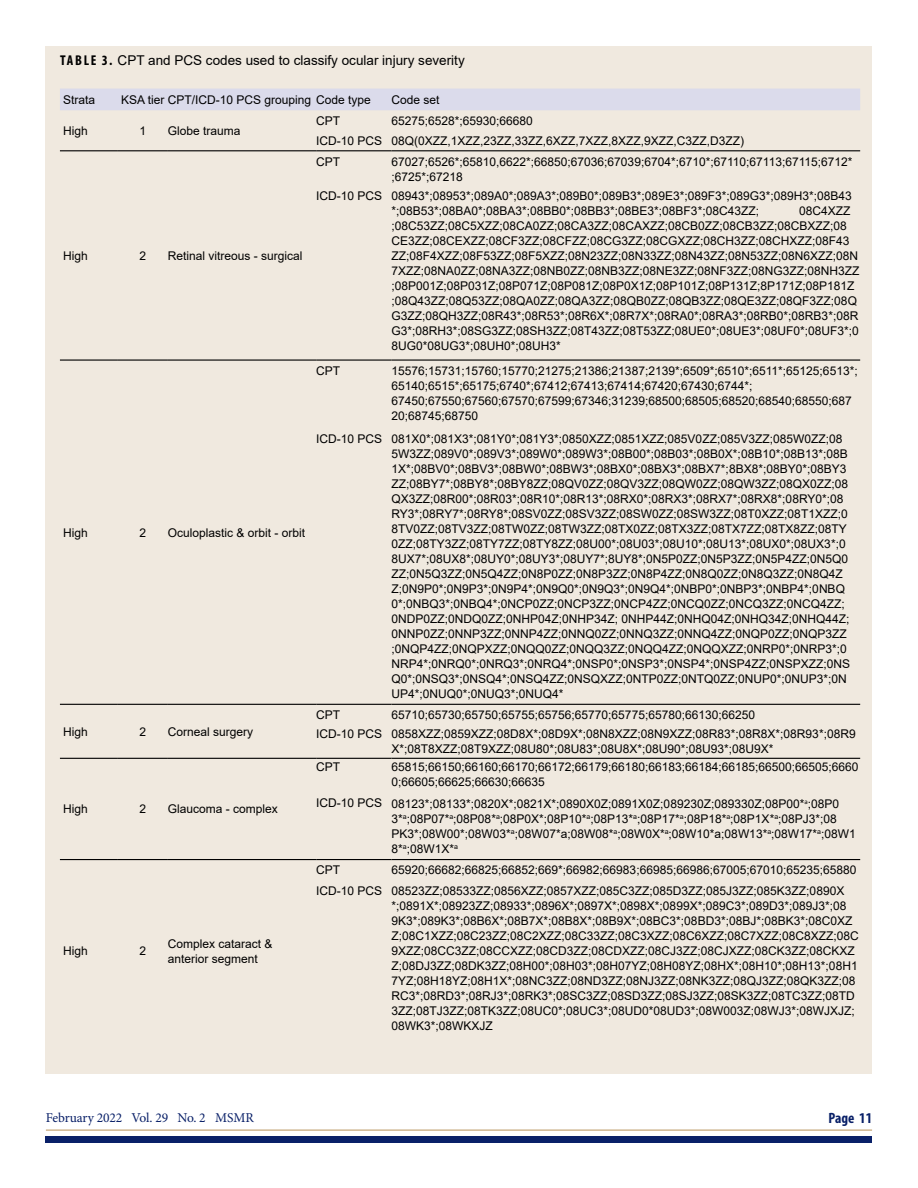
<style>
.page{position:relative;width:918px;height:1188px;background:#fff}
.page>*{position:absolute;margin:0;border:0;box-sizing:border-box;transform-origin:0 0}
.t1{font:700 condensed 15px "Myriad Pro";color:#092068}
.Table_Heads{font:13.5px "Arial";color:#000}
.t2{font:13.5px "Minion Pro";letter-spacing:-.01em;color:#092068}
.Table_Text{font:12px/15px "Arial";color:#000}
.s1{font-family:"Myriad Pro";font-weight:700;font-stretch:condensed;font-size:14.25px}
</style>
<div class="page">
<div style="left:46px;top:1136px;width:826px;height:6px;background:#092068"></div>
<hr style="left:46px;top:1129px;width:826px;height:2px;background:#cfb691">
<div style="left:46px;top:46px;width:826px;height:1028px;background:#f0e9df"></div>
<div style="left:60px;top:89px;width:800px;height:21px;background:#dbdbeb"></div>
<hr style="left:60px;top:150px;width:58px;height:1px;background:#000">
<hr style="left:118px;top:150px;width:50px;height:1px;background:#000">
<hr style="left:168px;top:150px;width:148px;height:1px;background:#000">
<hr style="left:316px;top:150px;width:75px;height:1px;background:#000">
<hr style="left:391px;top:150px;width:469px;height:1px;background:#000">
<hr style="left:60px;top:359px;width:58px;height:2px;background:#000">
<hr style="left:118px;top:359px;width:50px;height:2px;background:#000">
<hr style="left:168px;top:359px;width:148px;height:2px;background:#000">
<hr style="left:316px;top:359px;width:75px;height:2px;background:#000">
<hr style="left:391px;top:359px;width:469px;height:2px;background:#000">
<hr style="left:60px;top:704px;width:58px;height:1px;background:#000">
<hr style="left:118px;top:704px;width:50px;height:1px;background:#000">
<hr style="left:168px;top:704px;width:148px;height:1px;background:#000">
<hr style="left:316px;top:704px;width:75px;height:1px;background:#000">
<hr style="left:391px;top:704px;width:469px;height:1px;background:#000">
<hr style="left:60px;top:758px;width:58px;height:1px;background:#000">
<hr style="left:118px;top:758px;width:50px;height:1px;background:#000">
<hr style="left:168px;top:758px;width:148px;height:1px;background:#000">
<hr style="left:316px;top:758px;width:75px;height:1px;background:#000">
<hr style="left:391px;top:758px;width:469px;height:1px;background:#000">
<hr style="left:60px;top:859px;width:58px;height:1px;background:#000">
<hr style="left:118px;top:859px;width:50px;height:1px;background:#000">
<hr style="left:168px;top:859px;width:148px;height:1px;background:#000">
<hr style="left:316px;top:859px;width:75px;height:1px;background:#000">
<hr style="left:391px;top:859px;width:469px;height:1px;background:#000">
<p class="Table_Heads" style="left:60px;top:51px;width:406px"><span class="s1">TABLE 3.</span> CPT and PCS codes used to classify ocular injury severity</p>
<p class="Table_Text" style="left:63px;top:92px;width:34px">Strata</p>
<p class="Table_Text" style="left:121px;top:92px;width:251px">KSA tier CPT/ICD-10 PCS grouping Code type</p>
<p class="Table_Text" style="left:391px;top:92px;width:50px">Code set</p>
<p class="Table_Text" style="left:63px;top:123px;width:26px">High</p>
<p class="Table_Text" style="left:140px;top:123px;width:8px">1</p>
<p class="Table_Text" style="left:168px;top:123px;width:74px">Globe trauma</p>
<p class="Table_Text" style="left:316px;top:113px;width:25px">CPT</p>
<p class="Table_Text" style="left:391px;top:113px;width:143px">65275;6528*;65930;66680</p>
<p class="Table_Text" style="left:316px;top:133px;width:68px">ICD-10 PCS</p>
<p class="Table_Text" style="left:391px;top:133px;width:354px">08Q(0XZZ,1XZZ,23ZZ,33ZZ,6XZZ,7XZZ,8XZZ,9XZZ,C3ZZ,D3ZZ)</p>
<p class="Table_Text" style="left:63px;top:248px;width:26px">High</p>
<p class="Table_Text" style="left:140px;top:248px;width:8px">2</p>
<p class="Table_Text" style="left:168px;top:248px;width:136px">Retinal vitreous - surgical</p>
<p class="Table_Text" style="left:63px;top:525px;width:26px">High</p>
<p class="Table_Text" style="left:140px;top:525px;width:8px">2</p>
<p class="Table_Text" style="left:168px;top:525px;width:139px">Oculoplastic &amp; orbit - orbit</p>
<p class="Table_Text" style="left:63px;top:724px;width:26px">High</p>
<p class="Table_Text" style="left:140px;top:724px;width:8px">2</p>
<p class="Table_Text" style="left:168px;top:724px;width:87px">Corneal surgery</p>
<p class="Table_Text" style="left:63px;top:802px;width:26px">High</p>
<p class="Table_Text" style="left:140px;top:802px;width:8px">2</p>
<p class="Table_Text" style="left:168px;top:802px;width:112px">Glaucoma - complex</p>
<p class="Table_Text" style="left:63px;top:944px;width:26px">High</p>
<p class="Table_Text" style="left:140px;top:944px;width:8px">2</p>
<p class="Table_Text" style="left:168px;top:936px;width:106px">Complex cataract &amp; anterior segment</p>
<p class="Table_Text" style="left:316px;top:154px;width:25px">CPT</p>
<p class="Table_Text" style="left:391px;top:154px;width:463px">67027;6526*;65810,6622*;66850;67036;67039;6704*;6710*;67110;67113;67115;6712* ;6725*;67218</p>
<p class="Table_Text" style="left:316px;top:188px;width:68px">ICD-10 PCS</p>
<p class="Table_Text" style="left:391px;top:188px;width:462px">08943*;08953*;089A0*;089A3*;089B0*;089B3*;089E3*;089F3*;089G3*;089H3*;08B43 *;08B53*;08BA0*;08BA3*;08BB0*;08BB3*;08BE3*;08BF3*;08C43ZZ;</p>
<p class="Table_Text" style="left:391px;top:203px;width:470px;text-indent:408px">08C4XZZ ;08C53ZZ;08C5XZZ;08CA0ZZ;08CA3ZZ;08CAXZZ;08CB0ZZ;08CB3ZZ;08CBXZZ;08<br>CE3ZZ;08CEXZZ;08CF3ZZ;08CFZZ;08CG3ZZ;08CGXZZ;08CH3ZZ;08CHXZZ;08F43<br>ZZ;08F4XZZ;08F53ZZ;08F5XZZ;08N23ZZ;08N33ZZ;08N43ZZ;08N53ZZ;08N6XZZ;08N 7XZZ;08NA0ZZ;08NA3ZZ;08NB0ZZ;08NB3ZZ;08NE3ZZ;08NF3ZZ;08NG3ZZ;08NH3ZZ ;08P001Z;08P031Z;08P071Z;08P081Z;08P0X1Z;08P101Z;08P131Z;8P171Z;08P181Z ;08Q43ZZ;08Q53ZZ;08QA0ZZ;08QA3ZZ;08QB0ZZ;08QB3ZZ;08QE3ZZ;08QF3ZZ;08Q G3ZZ;08QH3ZZ;08R43*;08R53*;08R6X*;08R7X*;08RA0*;08RA3*;08RB0*;08RB3*;08R G3*;08RH3*;08SG3ZZ;08SH3ZZ;08T43ZZ;08T53ZZ;08UE0*;08UE3*;08UF0*;08UF3*;0<br>8UG0*08UG3*;08UH0*;08UH3*</p>
<p class="Table_Text" style="left:316px;top:363px;width:25px">CPT</p>
<p class="Table_Text" style="left:391px;top:363px;width:468px">15576;15731;15760;15770;21275;21386;21387;2139*;6509*;6510*;6511*;65125;6513*;<br>65140;6515*;65175;6740*;67412;67413;67414;67420;67430;6744*;</p>
<p class="Table_Text" style="left:391px;top:393px;width:462px">67450;67550;67560;67570;67599;67346;31239;68500;68505;68520;68540;68550;687<br>20;68745;68750</p>
<p class="Table_Text" style="left:316px;top:431px;width:68px">ICD-10 PCS</p>
<p class="Table_Text" style="left:391px;top:431px;width:460px">081X0*;081X3*;081Y0*;081Y3*;0850XZZ;0851XZZ;085V0ZZ;085V3ZZ;085W0ZZ;08<br>5W3ZZ;089V0*;089V3*;089W0*;089W3*;08B00*;08B03*;08B0X*;08B10*;08B13*;08B 1X*;08BV0*;08BV3*;08BW0*;08BW3*;08BX0*;08BX3*;08BX7*;8BX8*;08BY0*;08BY3<br>ZZ;08BY7*;08BY8*;08BY8ZZ;08QV0ZZ;08QV3ZZ;08QW0ZZ;08QW3ZZ;08QX0ZZ;08<br>QX3ZZ;08R00*;08R03*;08R10*;08R13*;08RX0*;08RX3*;08RX7*;08RX8*;08RY0*;08<br>RY3*;08RY7*;08RY8*;08SV0ZZ;08SV3ZZ;08SW0ZZ;08SW3ZZ;08T0XZZ;08T1XZZ;0<br>8TV0ZZ;08TV3ZZ;08TW0ZZ;08TW3ZZ;08TX0ZZ;08TX3ZZ;08TX7ZZ;08TX8ZZ;08TY 0ZZ;08TY3ZZ;08TY7ZZ;08TY8ZZ;08U00*;08U03*;08U10*;08U13*;08UX0*;08UX3*;0<br>8UX7*;08UX8*;08UY0*;08UY3*;08UY7*;8UY8*;0N5P0ZZ;0N5P3ZZ;0N5P4ZZ;0N5Q0<br>ZZ;0N5Q3ZZ;0N5Q4ZZ;0N8P0ZZ;0N8P3ZZ;0N8P4ZZ;0N8Q0ZZ;0N8Q3ZZ;0N8Q4Z Z;0N9P0*;0N9P3*;0N9P4*;0N9Q0*;0N9Q3*;0N9Q4*;0NBP0*;0NBP3*;0NBP4*;0NBQ 0*;0NBQ3*;0NBQ4*;0NCP0ZZ;0NCP3ZZ;0NCP4ZZ;0NCQ0ZZ;0NCQ3ZZ;0NCQ4ZZ; 0NDP0ZZ;0NDQ0ZZ;0NHP04Z;0NHP34Z; 0NHP44Z;0NHQ04Z;0NHQ34Z;0NHQ44Z; 0NNP0ZZ;0NNP3ZZ;0NNP4ZZ;0NNQ0ZZ;0NNQ3ZZ;0NNQ4ZZ;0NQP0ZZ;0NQP3ZZ ;0NQP4ZZ;0NQPXZZ;0NQQ0ZZ;0NQQ3ZZ;0NQQ4ZZ;0NQQXZZ;0NRP0*;0NRP3*;0<br>NRP4*;0NRQ0*;0NRQ3*;0NRQ4*;0NSP0*;0NSP3*;0NSP4*;0NSP4ZZ;0NSPXZZ;0NS Q0*;0NSQ3*;0NSQ4*;0NSQ4ZZ;0NSQXZZ;0NTP0ZZ;0NTQ0ZZ;0NUP0*;0NUP3*;0N UP4*;0NUQ0*;0NUQ3*;0NUQ4*</p>
<p class="Table_Text" style="left:316px;top:707px;width:25px">CPT</p>
<p class="Table_Text" style="left:391px;top:707px;width:365px">65710;65730;65750;65755;65756;65770;65775;65780;66130;66250</p>
<p class="Table_Text" style="left:316px;top:726px;width:68px">ICD-10 PCS</p>
<p class="Table_Text" style="left:391px;top:726px;width:466px">0858XZZ;0859XZZ;08D8X*;08D9X*;08N8XZZ;08N9XZZ;08R83*;08R8X*;08R93*;08R9<br>X*;08T8XZZ;08T9XZZ;08U80*;08U83*;08U8X*;08U90*;08U93*;08U9X*</p>
<p class="Table_Text" style="left:316px;top:760px;width:25px">CPT</p>
<p class="Table_Text" style="left:391px;top:760px;width:469px">65815;66150;66160;66170;66172;66179;66180;66183;66184;66185;66500;66505;6660<br>0;66605;66625;66630;66635</p>
<p class="Table_Text" style="left:316px;top:795px;width:68px">ICD-10 PCS</p>
<p class="Table_Text" style="left:391px;top:796px;width:466px">08123*;08133*;0820X*;0821X*;0890X0Z;0891X0Z;089230Z;089330Z;08P00*<sup>a</sup>;08P0<br>3*<sup>a</sup>;08P07*<sup>a</sup>;08P08*<sup>a</sup>;08P0X*;08P10*<sup>a</sup>;08P13*<sup>a</sup>;08P17*<sup>a</sup>;08P18*<sup>a</sup>;08P1X*<sup>a</sup>;08PJ3*;08<br>PK3*;08W00*;08W03*<sup>a</sup>;08W07*a;08W08*<sup>a</sup>;08W0X*<sup>a</sup>;08W10*a;08W13*<sup>a</sup>;08W17*<sup>a</sup>;08W1<br>8*<sup>a</sup>;08W1X*<sup>a</sup></p>
<p class="Table_Text" style="left:316px;top:863px;width:25px">CPT</p>
<p class="Table_Text" style="left:391px;top:863px;width:467px">65920;66682;66825;66852;669*;66982;66983;66985;66986;67005;67010;65235;65880</p>
<p class="Table_Text" style="left:316px;top:883px;width:68px">ICD-10 PCS</p>
<p class="Table_Text" style="left:391px;top:883px;width:469px">08523ZZ;08533ZZ;0856XZZ;0857XZZ;085C3ZZ;085D3ZZ;085J3ZZ;085K3ZZ;0890X *;0891X*;08923ZZ;08933*;0896X*;0897X*;0898X*;0899X*;089C3*;089D3*;089J3*;08<br>9K3*;089K3*;08B6X*;08B7X*;08B8X*;08B9X*;08BC3*;08BD3*;08BJ*;08BK3*;08C0XZ Z;08C1XZZ;08C23ZZ;08C2XZZ;08C33ZZ;08C3XZZ;08C6XZZ;08C7XZZ;08C8XZZ;08C 9XZZ;08CC3ZZ;08CCXZZ;08CD3ZZ;08CDXZZ;08CJ3ZZ;08CJXZZ;08CK3ZZ;08CKXZ Z;08DJ3ZZ;08DK3ZZ;08H00*;08H03*;08H07YZ;08H08YZ;08HX*;08H10*;08H13*;08H1<br>7YZ;08H18YZ;08H1X*;08NC3ZZ;08ND3ZZ;08NJ3ZZ;08NK3ZZ;08QJ3ZZ;08QK3ZZ;08<br>RC3*;08RD3*;08RJ3*;08RK3*;08SC3ZZ;08SD3ZZ;08SJ3ZZ;08SK3ZZ;08TC3ZZ;08TD 3ZZ;08TJ3ZZ;08TK3ZZ;08UC0*;08UC3*;08UD0*08UD3*;08W003Z;08WJ3*;08WJXJZ; 08WK3*;08WKXJZ</p>
<p class="t2" style="left:46px;top:1109px;width:209px">February 2022 Vol. 29 No. 2 MSMR</p>
<p class="t1" style="left:829px;top:1109px;width:45px">Page 11</p>
</div>
